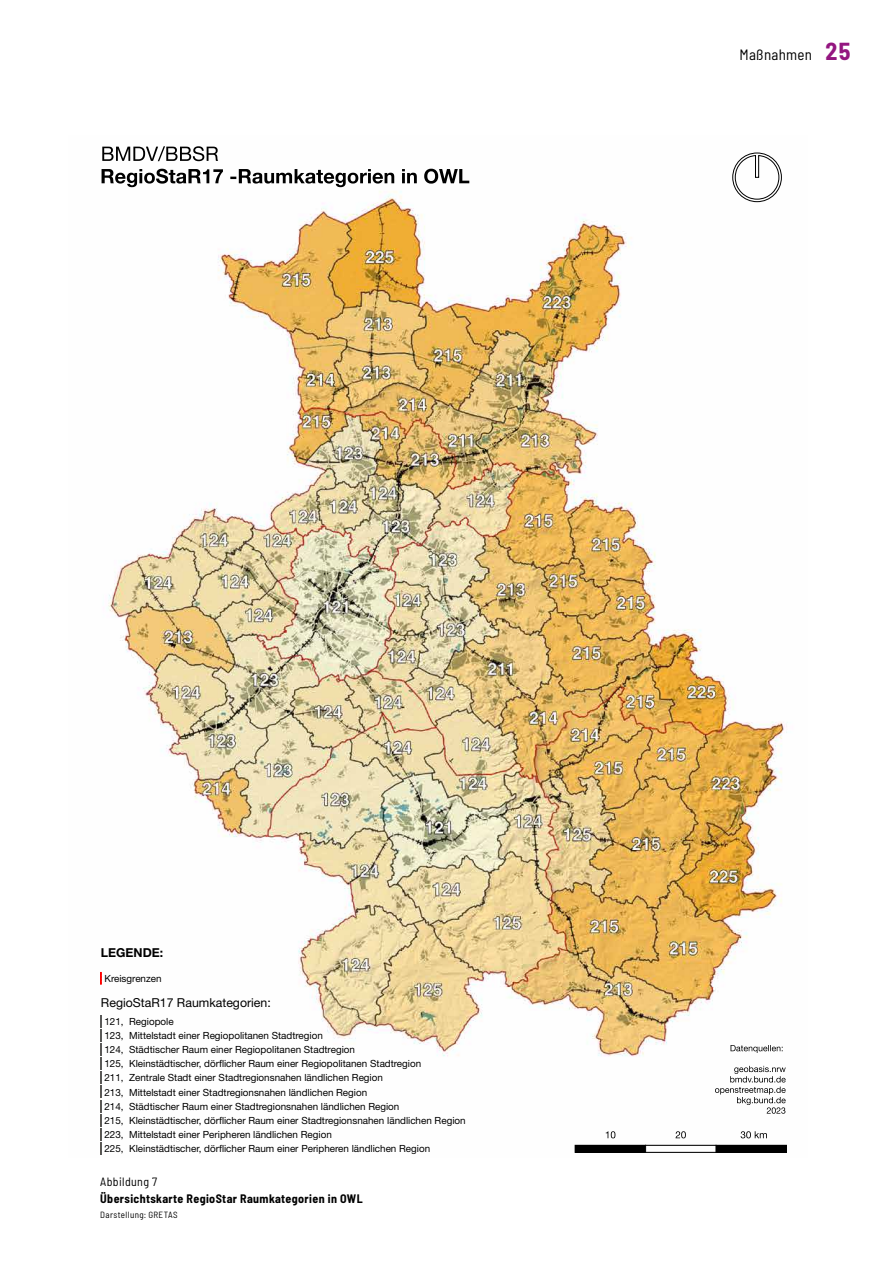
<style>
.page{position:relative;width:893px;height:1263px;background:#fff}
.page>*{position:absolute;margin:0;border:0;box-sizing:border-box;transform-origin:0 0}
.t1{font:semi-condensed 15px "Barlow";letter-spacing:.02em;color:#000}
.t2{font:12.3px "Helvetica Neue";color:#000}
.t3{font:700 12.3px "Helvetica Neue";color:#000}
.t4{font:700 semi-condensed 12px "Barlow";letter-spacing:.03em;color:#000}
.t5{font:semi-condensed 12px "Barlow";letter-spacing:.03em;color:#000}
.t6{font:9.9px/14.1px "Helvetica Neue";color:#000}
.t7{font:semi-condensed 9px "Barlow";letter-spacing:.04em;color:#000}
.s1{font-weight:700;font-size:24px;color:#941680}
</style>
<div class="page">
<img style="left:100px;top:152px;width:688px;height:1003px">
<svg style="left:101px;top:972px;width:1px;height:12px"></svg>
<svg style="left:100px;top:1015px;width:1px;height:139px"></svg>
<svg style="left:102px;top:146px;width:116px;height:15px"></svg>
<svg style="left:732px;top:153px;width:50px;height:49px"></svg>
<div style="left:575px;top:1145px;width:71px;height:7px;background:#000"></div>
<div style="left:646px;top:1145px;width:70px;height:7px;background:#fff"></div>
<div style="left:716px;top:1145px;width:70px;height:7px;background:#000"></div>
<div style="left:575px;top:1145px;width:212px;height:8px;border:1px solid #000"></div>
<svg style="left:606px;top:1131px;width:9px;height:7px"></svg>
<svg style="left:675px;top:1131px;width:11px;height:7px"></svg>
<svg style="left:741px;top:1131px;width:26px;height:7px"></svg>
<svg style="left:102px;top:169px;width:367px;height:18px"></svg>
<svg style="left:730px;top:1045px;width:53px;height:8px"></svg>
<svg style="left:715px;top:1066px;width:71px;height:48px"></svg>
<h1 class="t1" style="left:739px;top:43px;width:112px">Maßnahmen <span class="s1">25</span></h1>
<p class="t3" style="left:101px;top:945px;width:64px">LEGENDE:</p>
<p class="t6" style="left:104px;top:972px;width:59px">Kreisgrenzen</p>
<p class="t2" style="left:101px;top:997px;width:171px">RegioStaR17 Raumkategorien:</p>
<p class="t6" style="left:104px;top:1015px;width:363px">121, Regiopole<br>123, Mittelstadt einer Regiopolitanen Stadtregion<br>124, Städtischer Raum einer Regiopolitanen Stadtregion<br>125, Kleinstädtischer, dörflicher Raum einer Regiopolitanen Stadtregion<br>211, Zentrale Stadt einer Stadtregionsnahen ländlichen Region<br>213, Mittelstadt einer Stadtregionsnahen ländlichen Region<br>214, Städtischer Raum einer Stadtregionsnahen ländlichen Region<br>215, Kleinstädtischer, dörflicher Raum einer Stadtregionsnahen ländlichen Region 223, Mittelstadt einer Peripheren ländlichen Region<br>225, Kleinstädtischer, dörflicher Raum einer Peripheren ländlichen Region</p>
<p class="t5" style="left:100px;top:1173px;width:59px">Abbildung 7</p>
<p class="t4" style="left:100px;top:1190px;width:264px">Übersichtskarte RegioStar Raumkategorien in OWL</p>
<p class="t7" style="left:100px;top:1208px;width:79px">Darstellung: GRETAS</p>
</div>
